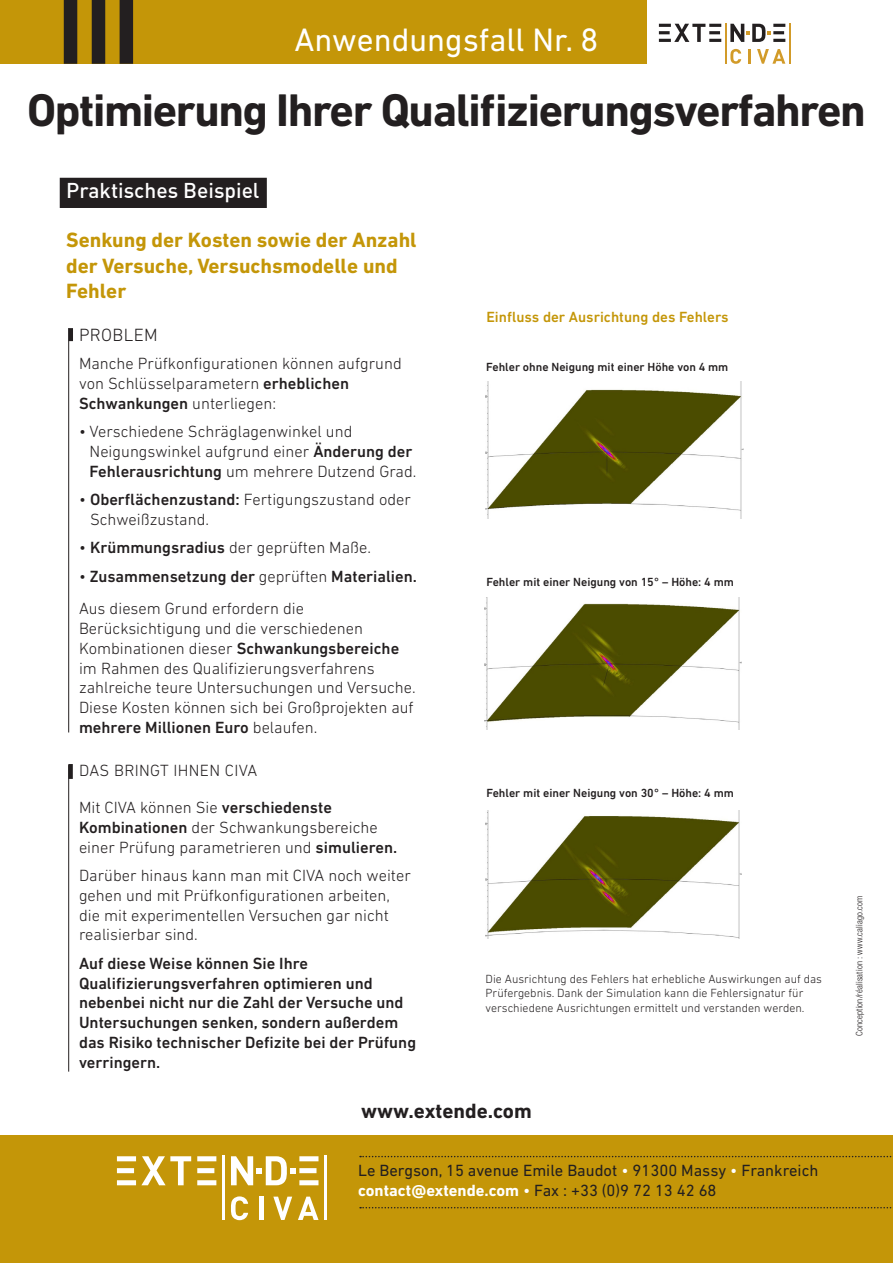
<style>
.page{position:relative;width:893px;height:1263px;background:#fff}
.page>*{position:absolute;margin:0;border:0;box-sizing:border-box;transform-origin:0 0}
.t1{font:700 46.5px "DIN Next LT Pro";letter-spacing:-.03em;color:#231f20}
.t2{font:33px "DIN Next LT Pro";color:#fff}
.t3{font:700 21px/25.2px "DIN Next LT Pro";color:#c49608}
.t4{font:500 21px "DINCE";color:#fff}
.t5{font:700 21px "DIN Next LT Pro";color:#231f20}
.t6{font:300 18px "DIN Next LT Pro";letter-spacing:.02em;color:#231f20}
.t7{font:300 16.5px/19.8px "DIN Next LT Pro";color:#231f20}
.t8{font:500 16.5px/19.8px "DIN Next LT Pro";color:#231f20}
.t9{font:16.5px "DIN Next LT Pro";color:#231f20}
.t10{font:700 16.5px "DIN Next LT Pro";color:#fff}
.t11{font:300 16.5px "DIN Next LT Pro";letter-spacing:.02em;color:#231f20}
.t12{font:500 15px "DIN Next LT Pro";color:#c49608}
.t13{font:300 12px/14.4px "DIN Next LT Pro";color:#231f20}
.t14{font:500 12px "DIN Next LT Pro";color:#231f20}
.t15{font:300 condensed 9px "Helvetica Neue LT Std";letter-spacing:.02em;color:#231f20}
.s1{font-weight:500}
.s2{font-weight:300}
.s3{color:#fff}
.s4{font-weight:400}
.s5{font-weight:400;color:#231f20}
</style>
<div class="page">
<div style="left:0;top:1135px;width:893px;height:128px;background:#c49608"></div>
<div style="left:0;top:0;width:646px;height:64px;background:#c49608"></div>
<div style="left:64px;top:0;width:13px;height:64px;background:#231f20"></div>
<div style="left:92px;top:0;width:13px;height:64px;background:#231f20"></div>
<div style="left:120px;top:0;width:13px;height:64px;background:#231f20"></div>
<svg style="left:231px;top:1196px;width:17px;height:24px"></svg>
<hr style="left:259px;top:1196px;width:4px;height:24px;background:#fff">
<svg style="left:273px;top:1196px;width:19px;height:24px"></svg>
<svg style="left:298px;top:1196px;width:20px;height:24px"></svg>
<svg style="left:117px;top:1156px;width:74px;height:29px"></svg>
<svg style="left:197px;top:1156px;width:19px;height:29px"></svg>
<hr style="left:222px;top:1156px;width:3px;height:64px;background:#fff">
<hr style="left:324px;top:1156px;width:3px;height:64px;background:#fff">
<svg style="left:231px;top:1156px;width:87px;height:29px"></svg>
<svg style="left:360px;top:1207px;width:532px;height:1px"></svg>
<svg style="left:360px;top:1156px;width:532px;height:1px"></svg>
<svg style="left:730px;top:49px;width:11px;height:15px"></svg>
<hr style="left:748px;top:49px;width:3px;height:15px;background:#d29b29">
<svg style="left:757px;top:49px;width:28px;height:15px"></svg>
<svg style="left:659px;top:24px;width:62px;height:18px"></svg>
<hr style="left:725px;top:23px;width:2px;height:41px;background:#d29b29">
<hr style="left:789px;top:23px;width:2px;height:41px;background:#d29b29">
<svg style="left:730px;top:24px;width:55px;height:18px"></svg>
<div style="left:60px;top:178px;width:206px;height:29px;background:#231f20"></div>
<div style="left:60px;top:178px;width:207px;height:30px;border:2px solid #231f20"></div>
<hr style="left:68px;top:328px;width:1px;height:404px;background:#231f20">
<hr style="left:69px;top:328px;width:4px;height:13px;background:#231f20">
<hr style="left:68px;top:765px;width:1px;height:306px;background:#231f20">
<div style="left:68px;top:764px;width:5px;height:15px;background:#231f20"></div>
<img style="left:486px;top:382px;width:257px;height:137px">
<img style="left:485px;top:597px;width:256px;height:132px">
<img style="left:486px;top:810px;width:255px;height:129px">
<p class="t2" style="left:295px;top:21px;width:305px">Anwendungsfall Nr. 8</p>
<p class="t1" style="left:27px;top:83px;width:840px">Optimierung Ihrer Qualifizierungsverfahren</p>
<p class="t4" style="left:66px;top:177px;width:195px">Praktisches Beispiel</p>
<p class="t3" style="left:66px;top:228px;width:352px">Senkung der Kosten sowie der Anzahl der Versuche, Versuchsmodelle und<br>Fehler</p>
<p class="t6" style="left:79px;top:325px;width:80px">PROBLEM</p>
<p class="t7" style="left:79px;top:354px;width:324px">Manche Prüfkonfigurationen können aufgrund von Schlüsselparametern <span class="s1">erheblichen<br>Schwankungen</span> unterliegen:</p>
<p class="t7" style="left:90px;top:422px;width:328px;text-indent:-11px">• Verschiedene Schräglagenwinkel und<br>Neigungswinkel aufgrund einer <span class="s1">Änderung der<br>Fehlerausrichtung</span> um mehrere Dutzend Grad.</p>
<p class="t7" style="left:90px;top:489px;width:322px;text-indent:-11px">• <span class="s1">Oberflächenzustand:</span> Fertigungszustand oder<br>Schweißzustand.</p>
<p class="t7" style="left:79px;top:538px;width:293px">• <span class="s1">Krümmungsradius</span> der geprüften Maße.</p>
<p class="t8" style="left:79px;top:566px;width:339px"><span class="s2">•</span> Zusammensetzung der <span class="s2">geprüften</span> Materialien.</p>
<p class="t7" style="left:79px;top:598px;width:338px">Aus diesem Grund erfordern die Berücksichtigung und die verschiedenen Kombinationen dieser <span class="s1">Schwankungsbereiche </span>im Rahmen des Qualifizierungsverfahrens zahlreiche teure Untersuchungen und Versuche.<br>Diese Kosten können sich bei Großprojekten auf <span class="s1">mehrere Millionen Euro</span> belaufen.</p>
<p class="t11" style="left:79px;top:761px;width:180px">DAS BRINGT IHNEN CIVA</p>
<p class="t7" style="left:79px;top:797px;width:320px">Mit CIVA können Sie <span class="s1">verschiedenste<br>Kombinationen</span> der Schwankungsbereiche einer Prüfung parametrieren und <span class="s1">simulieren.</span></p>
<p class="t7" style="left:79px;top:865px;width:333px">Darüber hinaus kann man mit CIVA noch weiter gehen und mit Prüfkonfigurationen arbeiten, die mit experimentellen Versuchen gar nicht realisierbar sind.</p>
<p class="t8" style="left:79px;top:953px;width:339px">Auf diese Weise können Sie Ihre Qualifizierungsverfahren optimieren und nebenbei nicht nur die Zahl der Versuche und Untersuchungen senken, sondern außerdem das Risiko technischer Defizite bei der Prüfung verringern.</p>
<p class="t12" style="left:486px;top:308px;width:244px">Einfluss der Ausrichtung des Fehlers</p>
<p class="t14" style="left:486px;top:360px;width:244px">Fehler ohne Neigung mit einer Höhe von 4 mm</p>
<p class="t14" style="left:486px;top:575px;width:249px">Fehler mit einer Neigung von 15° – Höhe: 4 mm</p>
<p class="t14" style="left:486px;top:786px;width:249px">Fehler mit einer Neigung von 30° – Höhe: 4 mm</p>
<p class="t13" style="left:486px;top:971px;width:338px">Die Ausrichtung des Fehlers hat erhebliche Auswirkungen auf das<br>Prüfergebnis. Dank der Simulation kann die Fehlersignatur für verschiedene Ausrichtungen ermittelt und verstanden werden.</p>
<p class="t5" style="left:361px;top:1098px;width:172px">www.extende.com</p>
<p class="t9" style="left:358px;top:1161px;width:462px">Le Bergson, 15 avenue Emile Baudot <span class="s3">•</span> 91300 Massy <span class="s3">•</span> Frankreich</p>
<p class="t10" style="left:358px;top:1181px;width:360px">contact@extende.com <span class="s4">•</span> <span class="s5">Fax : +33 (0)9 72 13 42 68</span></p>
<p class="t15" style="left:854px;top:1036px;width:141px;rotate:-90deg">Conception/réalisation : www.caliago.com</p>
</div>
